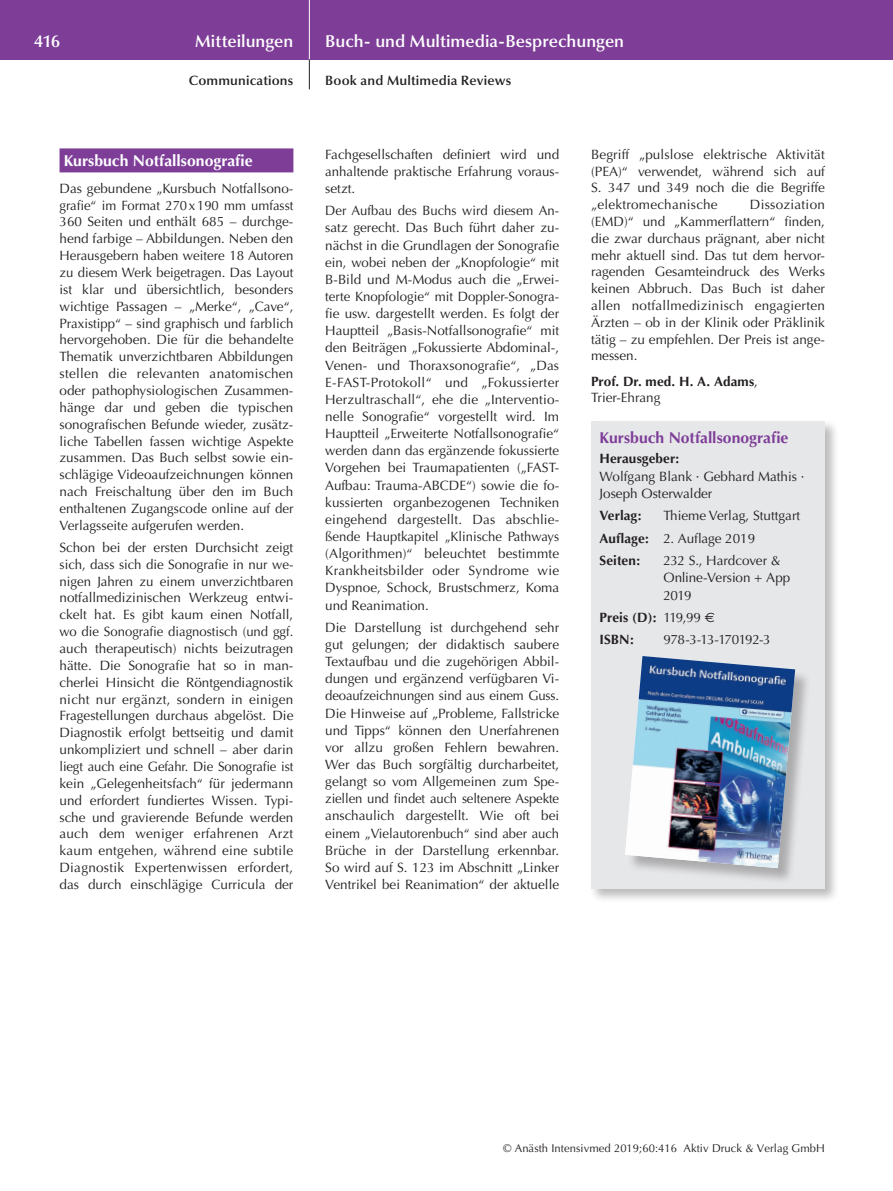
<style>
.page{position:relative;width:893px;height:1191px;background:#fff}
.page>*{position:absolute;margin:0;border:0;box-sizing:border-box;transform-origin:0 0}
.t1{font:600 17.25px "Optima";color:#fff}
.t2{font:700 15.75px "Optima";color:#fff}
.t3{font:700 15.75px "Optima";color:#7e3e98}
.t4{font:13.5px/16.8px "Optima";color:#231f20;text-align:justify}
.t5{font:700 13.5px/16.8px "Optima";letter-spacing:.005em;color:#231f20}
.t6{font:600 13.5px "Optima";letter-spacing:.01em;color:#231f20}
.t7{font:13.5px "Optima";letter-spacing:-.035em;color:#231f20}
.t8{font:11.25px "Optima";letter-spacing:.005em;color:#231f20}
.s1{font-weight:400}
.s2{font-weight:700}
</style>
<div class="page">
<div style="left:0;top:0;width:893px;height:60px;background:#7e3e98"></div>
<hr style="left:309px;top:0;width:1px;height:60px;background:#fff">
<svg style="left:309px;top:60px;width:1px;height:29px"></svg>
<div style="left:60px;top:148px;width:233px;height:24px;background:#7e3e98"></div>
<div style="left:589px;top:419px;width:250px;height:484px;background:#231f20;opacity:.3"></div>
<div style="left:591px;top:421px;width:234px;height:468px;background:#e6e7e9"></div>
<div style="left:626px;top:657px;width:186px;height:227px;background:#231f20;opacity:.3"></div>
<img style="left:625px;top:656px;width:170px;height:212px">
<p class="t1" style="left:34px;top:31px;width:28px">416</p>
<p class="t1" style="left:195px;top:31px;width:100px">Mitteilungen</p>
<p class="t6" style="left:189px;top:73px;width:106px">Communications</p>
<p class="t2" style="left:64px;top:151px;width:190px">Kursbuch Notfallsonografie</p>
<p class="t4" style="left:60px;top:180px;width:235px">Das gebundene „Kursbuch Notfallsono&shy;grafie“ im Format 270x190 mm umfasst 360 Seiten und enthält 685 – durchge&shy;hend farbige – Abbildungen. Neben den Herausgebern haben weitere 18 Autoren zu diesem Werk beigetragen. Das Layout ist klar und übersichtlich, besonders wichtige Passagen – „Merke“, „Cave“, Praxistipp“ – sind graphisch und farblich hervorgehoben. Die für die behandelte Thematik unverzichtbaren Abbildungen stellen die relevanten anatomischen oder pathophysiologischen Zusammen&shy;hänge dar und geben die typischen sonografischen Befunde wieder, zusätz&shy;liche Tabellen fassen wichtige Aspekte zusammen. Das Buch selbst sowie ein&shy;schlägige Videoaufzeichnungen können nach Freischaltung über den im Buch enthaltenen Zugangscode online auf der Verlagsseite aufgerufen werden.</p>
<p class="t4" style="left:60px;top:539px;width:235px">Schon bei der ersten Durchsicht zeigt sich, dass sich die Sonografie in nur we&shy;nigen Jahren zu einem unverzichtbaren notfallmedizinischen Werkzeug entwi&shy;ckelt hat. Es gibt kaum einen Notfall, wo die Sonografie diagnostisch (und ggf. auch therapeutisch) nichts beizutragen hätte. Die Sonografie hat so in man&shy;cherlei Hinsicht die Röntgendiagnostik nicht nur ergänzt, sondern in einigen Fragestellungen durchaus abgelöst. Die Diagnostik erfolgt bettseitig und damit unkompliziert und schnell – aber darin liegt auch eine Gefahr. Die Sonografie ist kein „Gelegenheitsfach“ für jedermann und erfordert fundiertes Wissen. Typi&shy;sche und gravierende Befunde werden auch dem weniger erfahrenen Arzt kaum entgehen, während eine subtile Diagnostik Expertenwissen erfordert, das durch einschlägige Curricula der</p>
<p class="t1" style="left:325px;top:31px;width:300px">Buch- und Multimedia-Besprechungen</p>
<p class="t6" style="left:325px;top:73px;width:187px">Book and Multimedia Reviews</p>
<p class="t4" style="left:325px;top:146px;width:235px">Fachgesellschaften definiert wird und anhaltende praktische Erfahrung voraus&shy;setzt.</p>
<p class="t4" style="left:325px;top:202px;width:235px">Der Aufbau des Buchs wird diesem An&shy;satz gerecht. Das Buch führt daher zu&shy;nächst in die Grundlagen der Sonografie ein, wobei neben der „Knopfologie“ mit B-Bild und M-Modus auch die „Erwei&shy;terte Knopfologie“ mit Doppler-Sonogra&shy;fie usw. dargestellt werden. Es folgt der Hauptteil „Basis-Notfallsonografie“ mit den Beiträgen „Fokussierte Abdominal-, Venen- und Thoraxsonografie“, „Das E-FAST-Protokoll“ und „Fokussierter Herzultraschall“, ehe die „Interventio&shy;nelle Sonografie“ vorgestellt wird. Im Hauptteil „Erweiterte Notfallsonografie“ werden dann das ergänzende fokussierte Vorgehen bei Traumapatienten („FAST-Aufbau: Trauma-ABCDE“) sowie die fo&shy;kussierten organbezogenen Techniken eingehend dargestellt. Das abschlie&shy;ßende Hauptkapitel „Klinische Pathways (Algorithmen)“ beleuchtet bestimmte Krankheitsbilder oder Syndrome wie Dyspnoe, Schock, Brustschmerz, Koma und Reanimation.</p>
<p class="t4" style="left:325px;top:619px;width:235px">Die Darstellung ist durchgehend sehr gut gelungen; der didaktisch saubere Textaufbau und die zugehörigen Abbil&shy;dungen und ergänzend verfügbaren Vi&shy;deoaufzeichnungen sind aus einem Guss.<br>Die Hinweise auf „Probleme, Fallstricke und Tipps“ können den Unerfahrenen vor allzu großen Fehlern bewahren.<br>Wer das Buch sorgfältig durcharbeitet, gelangt so vom Allgemeinen zum Spe&shy;ziellen und findet auch seltenere Aspekte anschaulich dargestellt. Wie oft bei einem „Vielautorenbuch“ sind aber auch Brüche in der Darstellung erkennbar.<br>So wird auf S. 123 im Abschnitt „Linker Ventrikel bei Reanimation“ der aktuelle</p>
<p class="t4" style="left:591px;top:146px;width:235px">Begriff „pulslose elektrische Aktivität (PEA)“ verwendet, während sich auf S. 347 und 349 noch die die Begriffe „elektromechanische</p>
<p class="t4" style="left:591px;top:196px;width:235px;text-indent:159px">Dissoziation (EMD)“ und „Kammerflattern“ finden, die zwar durchaus prägnant, aber nicht mehr aktuell sind. Das tut dem hervor&shy;ragenden Gesamteindruck des Werks keinen Abbruch. Das Buch ist daher allen notfallmedizinisch engagierten Ärzten – ob in der Klinik oder Präklinik tätig – zu empfehlen. Der Preis ist ange&shy;messen.</p>
<p class="t5" style="left:591px;top:373px;width:168px">Prof. Dr. med. H. A. Adams<span class="s1">,<br>Trier-Ehrang</span></p>
<p class="t3" style="left:600px;top:429px;width:190px">Kursbuch Notfallsonografie</p>
<p class="t5" style="left:600px;top:450px;width:81px">Herausgeber:</p>
<p class="t4" style="left:600px;top:468px;width:207px;line-height:17.2px">Wolfgang Blank · Gebhard Mathis ·<br>Joseph Osterwalder</p>
<p class="t5" style="left:600px;top:507px;width:43px">Verlag:</p>
<p class="t4" style="left:600px;top:505px;width:202px;line-height:22.4px;text-align:left;text-indent:64px">Thieme Verlag, Stuttgart<br><span class="s2">Auflage:</span> 2. Auflage 2019<br><span class="s2">Seiten:</span></p>
<p class="t4" style="left:663px;top:552px;width:129px;line-height:17.2px;text-align:left">232 S., Hardcover &amp;<br>Online-Version + App<br>2019</p>
<p class="t5" style="left:600px;top:606px;width:103px;line-height:22.4px">Preis (D): <span class="s1">119,99<br></span>ISBN:</p>
<p class="t7" style="left:663px;top:632px;width:109px">978-3-13-170192-3</p>
<p class="t8" style="left:503px;top:1142px;width:323px">© Anästh Intensivmed 2019;60:416 Aktiv Druck &amp; Verlag GmbH</p>
</div>
